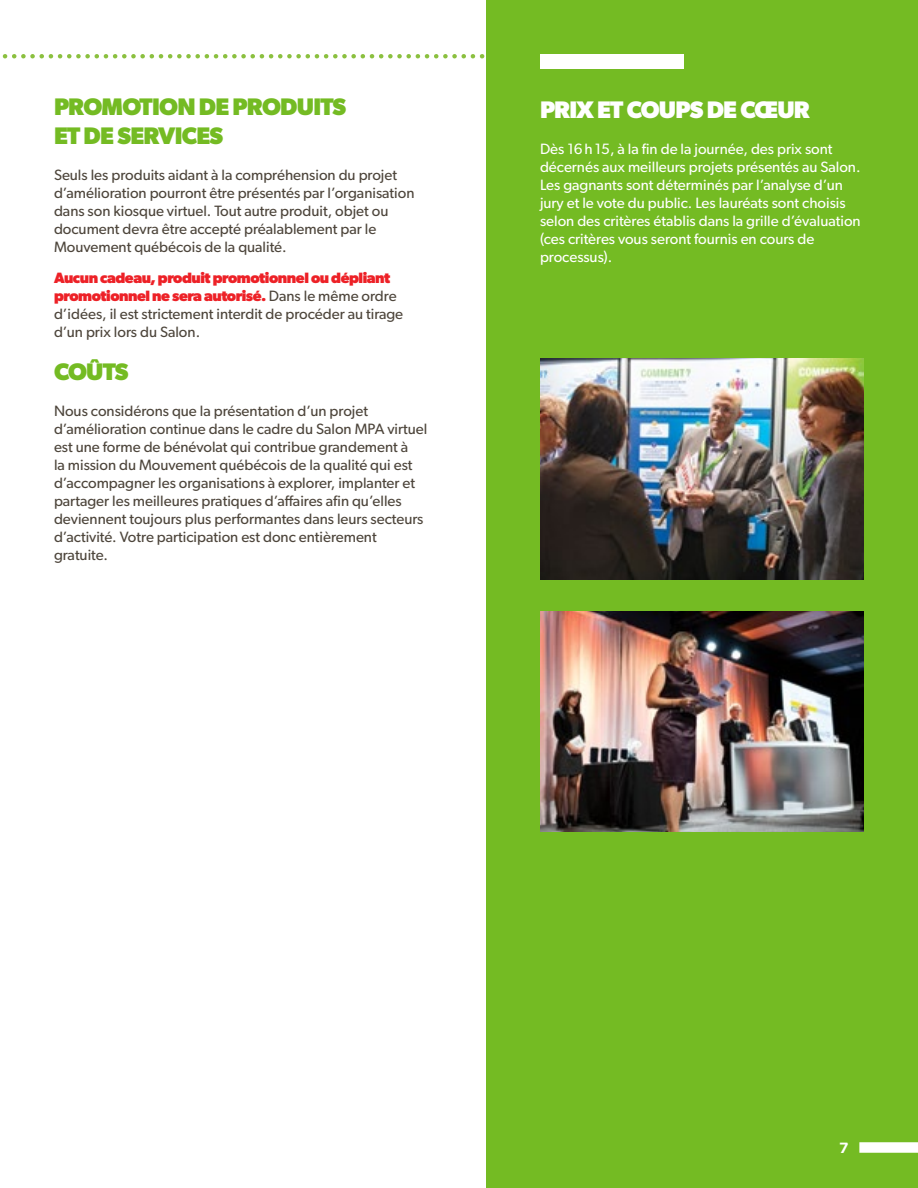
<style>
.page{position:relative;width:918px;height:1188px;background:#fff}
.page>*{position:absolute;margin:0;border:0;box-sizing:border-box;transform-origin:0 0}
.Titre_1{font:700 24px/28.8px "Gibson";letter-spacing:-.03em;color:#74bb23}
.Titre_1-2{font:700 24px "Gibson";letter-spacing:-.03em;color:#fff}
.t1{font:15px/18px "Gibson";color:#4d453b}
.t2{font:15px/18px "Gibson";color:#fff}
.t3{font:600 15px "Gibson";color:#fff}
.s1{font-weight:700;color:#ed2127}
</style>
<div class="page">
<svg style="left:2px;top:54px;width:483px;height:4px"></svg>
<div style="left:486px;top:0;width:432px;height:1188px;background:#74bb23"></div>
<div style="left:540px;top:54px;width:144px;height:15px;background:#fff"></div>
<img style="left:540px;top:611px;width:324px;height:221px">
<img style="left:540px;top:359px;width:324px;height:220px">
<div style="left:859px;top:1142px;width:59px;height:11px;background:#fff"></div>
<p class="Titre_1" style="left:54px;top:92px;width:294px">PROMOTION DE PRODUITS<br>ET DE SERVICES</p>
<p class="t1" style="left:54px;top:166px;width:362px">Seuls les produits aidant à la compréhension du projet d’amélioration pourront être présentés par l’organisation dans son kiosque virtuel. Tout autre produit, objet ou document devra être accepté préalablement par le Mouvement québécois de la qualité.</p>
<p class="t1" style="left:54px;top:269px;width:351px"><span class="s1">Aucun cadeau, produit promotionnel ou dépliant promotionnel ne sera autorisé.</span> Dans le même ordre d’idées, il est strictement interdit de procéder au tirage d’un prix lors du Salon.</p>
<p class="Titre_1" style="left:54px;top:357px;width:76px">COÛTS</p>
<p class="t1" style="left:54px;top:401px;width:375px">Nous considérons que la présentation d’un projet d’amélioration continue dans le cadre du Salon MPA virtuel est une forme de bénévolat qui contribue grandement à<br>la mission du Mouvement québécois de la qualité qui est d’accompagner les organisations à explorer, implanter et partager les meilleures pratiques d’affaires afin qu’elles deviennent toujours plus performantes dans leurs secteurs d’activité. Votre participation est donc entièrement gratuite.</p>
<p class="Titre_1-2" style="left:540px;top:96px;width:271px">PRIX ET COUPS DE CŒUR</p>
<p class="t2" style="left:540px;top:140px;width:322px">Dès 16h15, à la fin de la journée, des prix sont décernés aux meilleurs projets présentés au Salon.<br>Les gagnants sont déterminés par l’analyse d’un jury et le vote du public. Les lauréats sont choisis selon des critères établis dans la grille d’évaluation (ces critères vous seront fournis en cours de processus).</p>
<p class="t3" style="left:839px;top:1139px;width:11px">7</p>
</div>
